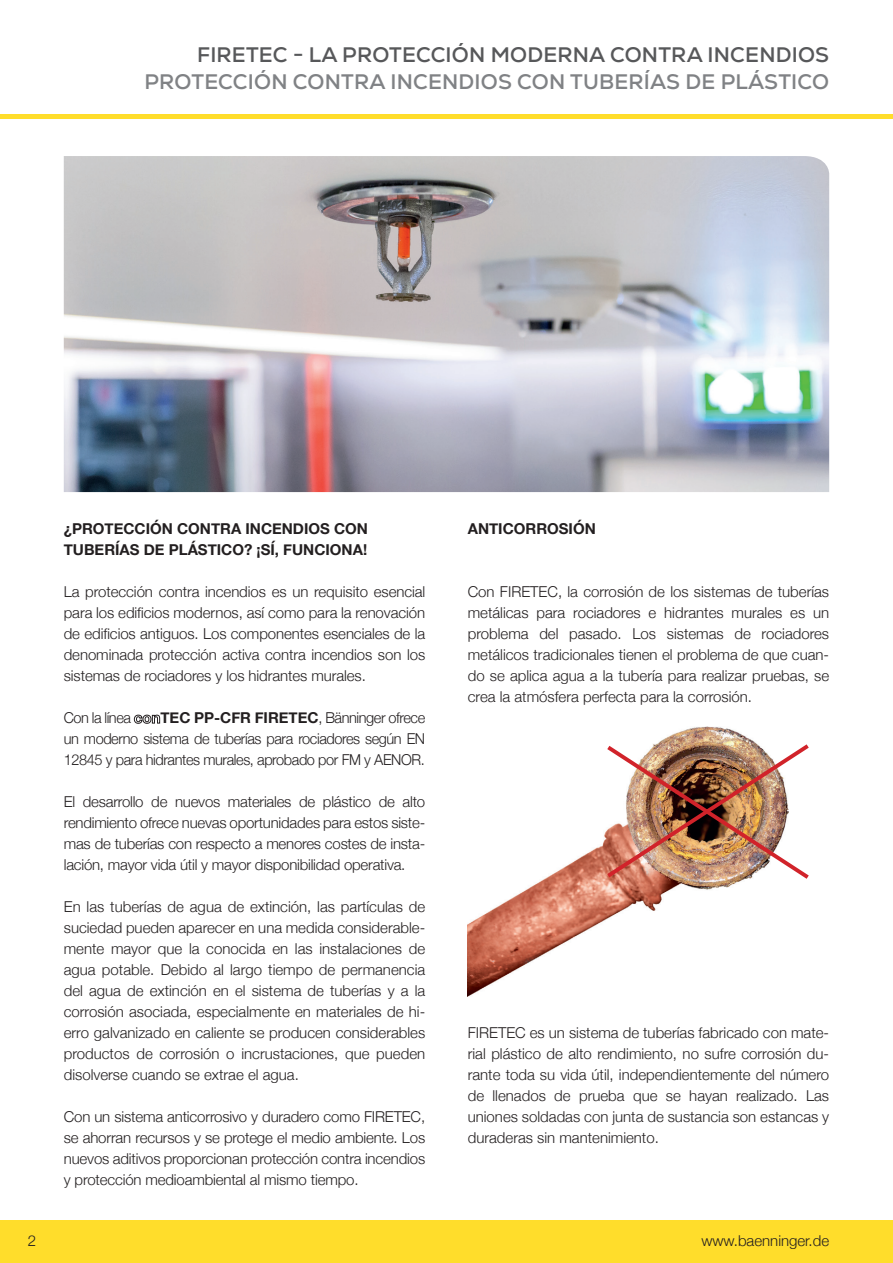
<style>
.page{position:relative;width:893px;height:1263px;background:#fff}
.page>*{position:absolute;margin:0;border:0;box-sizing:border-box;transform-origin:0 0}
.t1{font:700 21px "Nexa";letter-spacing:.01em;color:#808285}
.t2{font:700 21px "Nexa";letter-spacing:.01em;color:#57585a}
.t3{font:300 15px/21px "Helvetica Neue";letter-spacing:-.005em;color:#231f20;text-align:justify}
.t4{font:700 15px/21px "Helvetica Neue";color:#231f20}
.s1{font-weight:700}
</style>
<div class="page">
<img style="left:468px;top:726px;width:285px;height:270px">
<img style="left:603px;top:741px;width:206px;height:141px">
<hr style="left:0;top:115px;width:893px;height:4px;background:#ffdd2b">
<div style="left:0;top:1220px;width:893px;height:43px;background:#ffdd2b"></div>
<img style="left:64px;top:156px;width:765px;height:336px">
<h1 class="t2" style="left:197px;top:42px;width:634px">FIRETEC - LA PROTECCIÓN MODERNA CONTRA INCENDIOS</h1>
<h1 class="t1" style="left:145px;top:69px;width:686px">PROTECCIÓN CONTRA INCENDIOS CON TUBERÍAS DE PLÁSTICO</h1>
<p class="t4" style="left:64px;top:519px;width:306px">¿PROTECCIÓN CONTRA INCENDIOS CON<br>TUBERÍAS DE PLÁSTICO? ¡SÍ, FUNCIONA!</p>
<p class="t3" style="left:64px;top:580px;width:363px">La protección contra incendios es un requisito esencial para los edificios modernos, así como para la renovación de edificios antiguos. Los componentes esenciales de la denominada protección activa contra incendios son los sistemas de rociadores y los hidrantes murales.</p>
<p class="t3" style="left:64px;top:706px;width:363px">Con la línea <span class="s1">conTEC PP-CFR FIRETEC</span>, Bänninger ofrece un moderno sistema de tuberías para rociadores según EN 12845 y para hidrantes murales, aprobado por FM y AENOR.</p>
<p class="t3" style="left:64px;top:790px;width:363px">El desarrollo de nuevos materiales de plástico de alto rendimiento ofrece nuevas oportunidades para estos siste&shy;mas de tuberías con respecto a menores costes de insta&shy;lación, mayor vida útil y mayor disponibilidad operativa.</p>
<p class="t3" style="left:64px;top:895px;width:363px">En las tuberías de agua de extinción, las partículas de suciedad pueden aparecer en una medida considerable&shy;mente mayor que la conocida en las instalaciones de agua potable. Debido al largo tiempo de permanencia del agua de extinción en el sistema de tuberías y a la corrosión asociada, especialmente en materiales de hi&shy;erro galvanizado en caliente se producen considerables productos de corrosión o incrustaciones, que pueden disolverse cuando se extrae el agua.</p>
<p class="t3" style="left:64px;top:1105px;width:363px">Con un sistema anticorrosivo y duradero como FIRETEC, se ahorran recursos y se protege el medio ambiente. Los nuevos aditivos proporcionan protección contra incendios y protección medioambiental al mismo tiempo.</p>
<p class="t4" style="left:468px;top:519px;width:130px">ANTICORROSIÓN</p>
<p class="t3" style="left:468px;top:580px;width:363px">Con FIRETEC, la corrosión de los sistemas de tuberías metálicas para rociadores e hidrantes murales es un problema del pasado. Los sistemas de rociadores metálicos tradicionales tienen el problema de que cuan&shy;do se aplica agua a la tubería para realizar pruebas, se crea la atmósfera perfecta para la corrosión.</p>
<p class="t3" style="left:468px;top:1021px;width:363px">FIRETEC es un sistema de tuberías fabricado con mate&shy;rial plástico de alto rendimiento, no sufre corrosión du&shy;rante toda su vida útil, independientemente del número de llenados de prueba que se hayan realizado. Las uniones soldadas con junta de sustancia son estancas y duraderas sin mantenimiento.</p>
<p class="t3" style="left:28px;top:1229px;width:10px">2</p>
<p class="t3" style="left:701px;top:1229px;width:129px">www.baenninger.de</p>
</div>
